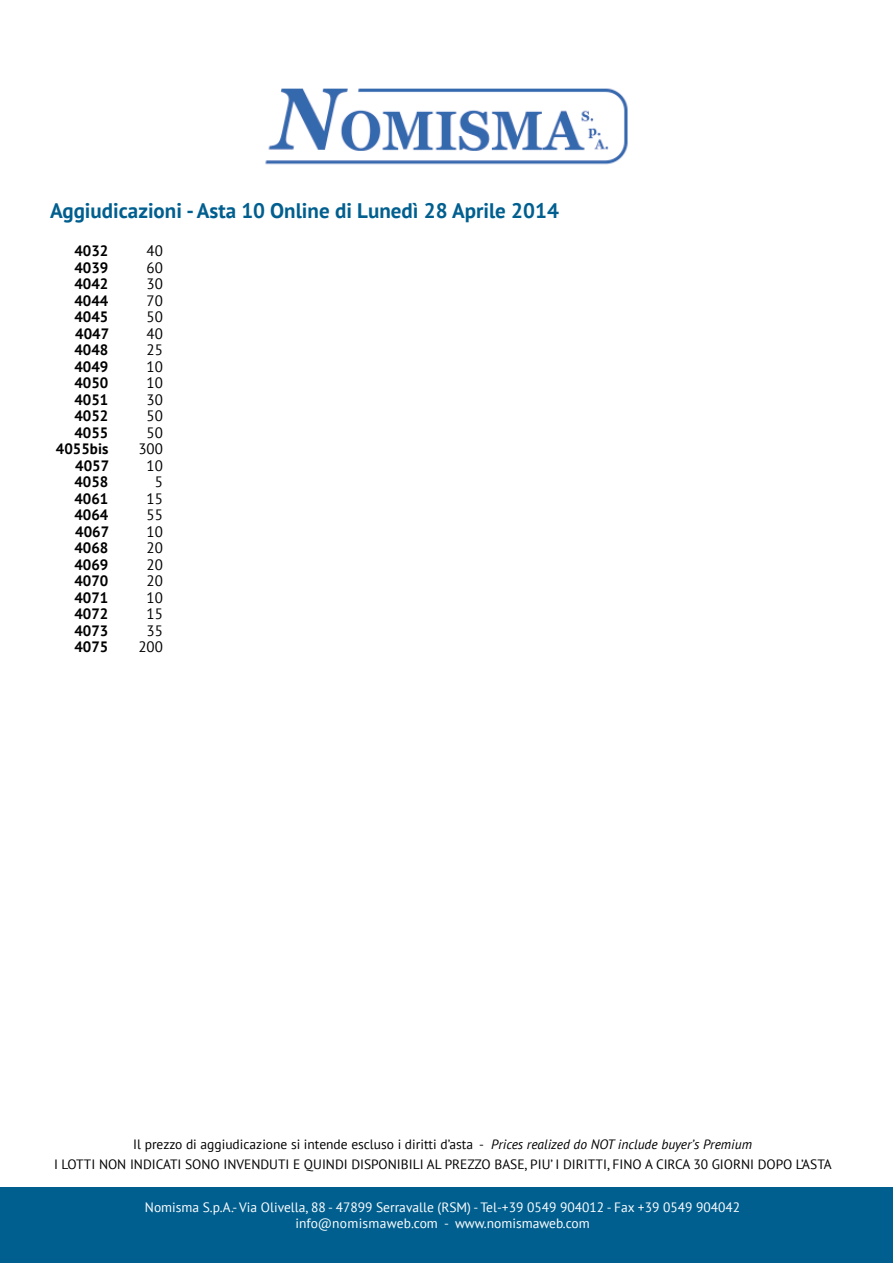
<style>
.page{position:relative;width:893px;height:1263px;background:#fff}
.page>*{position:absolute;margin:0;border:0;box-sizing:border-box;transform-origin:0 0}
.t1{font:700 21px "PT Sans";color:#005f8f}
.t2{font:700 15px/16.5px "PT Sans";color:#000;text-align:right}
.t3{font:15px/16.5px "PT Sans";color:#000;text-align:right}
.t4{font:13.5px/19.5px "PT Sans";color:#000;text-align:center}
.t5{font:13.5px/16.5px "PT Sans";color:#fff;text-align:center}
.s1{font-style:italic}
</style>
<div class="page">
<div style="left:0;top:1187px;width:893px;height:76px;background:#005f8f"></div>
<img style="left:265px;top:88px;width:363px;height:77px">
<h1 class="t1" style="left:50px;top:197px;width:510px">Aggiudicazioni - Asta 10 Online di Lunedì 28 Aprile 2014</h1>
<p class="t2" style="left:56px;top:242px;width:55px">4032<br>4039<br>4042<br>4044<br>4045<br>4047<br>4048<br>4049<br>4050<br>4051<br>4052<br>4055<br>4055bis<br>4057<br>4058<br>4061<br>4064<br>4067<br>4068<br>4069<br>4070<br>4071<br>4072<br>4073<br>4075</p>
<p class="t3" style="left:138px;top:242px;width:26px">40<br>60<br>30<br>70<br>50<br>40<br>25<br>10<br>10<br>30<br>50<br>50<br>300<br>10<br>5<br>15<br>55<br>10<br>20<br>20<br>20<br>10<br>15<br>35<br>200</p>
<p class="t4" style="left:54px;top:1134px;width:779px">Il prezzo di aggiudicazione si intende escluso i diritti d’asta - <span class="s1">Prices realized do NOT include buyer’s Premium<br></span>I LOTTI NON INDICATI SONO INVENDUTI E QUINDI DISPONIBILI AL PREZZO BASE, PIU’ I DIRITTI, FINO A CIRCA 30 GIORNI DOPO L’ASTA</p>
<p class="t5" style="left:145px;top:1198px;width:597px">Nomisma S.p.A.- Via Olivella, 88 - 47899 Serravalle (RSM) - Tel-+39 0549 904012 - Fax +39 0549 904042 info@nomismaweb.com - www.nomismaweb.com</p>
</div>
